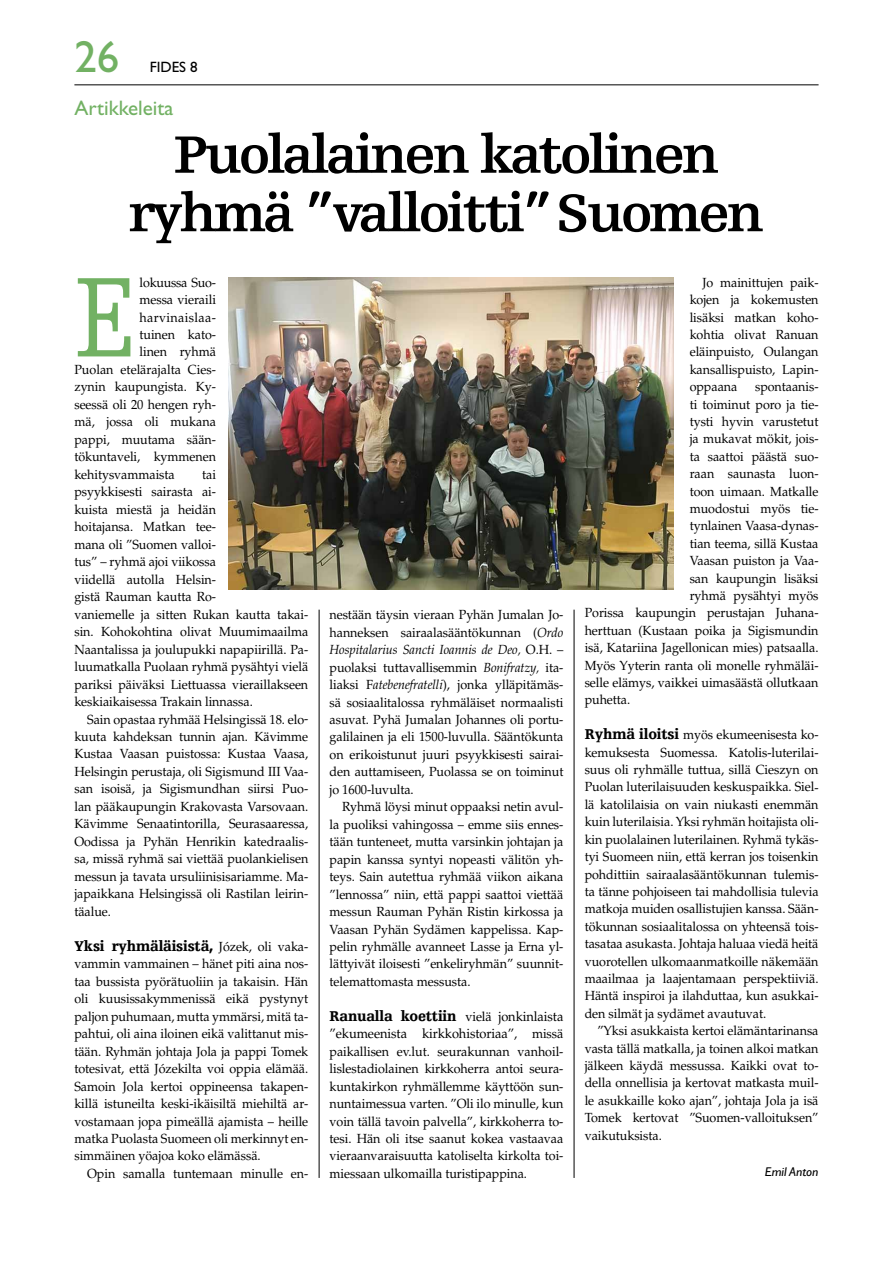
<style>
.page{position:relative;width:893px;height:1263px;background:#fff}
.page>*{position:absolute;margin:0;border:0;box-sizing:border-box;transform-origin:0 0}
.t1{font:120px "Egyptienne FLT Std";color:#72b163;scale:.79 1}
.t2{font:700 55.5px/58.5px "Egyptienne FLT Std";letter-spacing:-.05em;color:#000;text-align:center}
.t3{font:45px "Gill Sans Std";color:#72b163}
.t4{font:21px "Gill Sans Std";color:#72b163}
.t5{font:900 15px "Egyptienne FLT Std";letter-spacing:-.015em;color:#000;scale:.95 1}
.t6{font:15px "Gill Sans Std";color:#000}
.t7{font:13.5px "Palatino LT Std";letter-spacing:-.005em;color:#000;scale:.95 1}
.t8{font:13.2px/17.4px "Palatino LT Std";letter-spacing:-.005em;color:#000;text-align:justify;scale:.95 1}
.t9{font:13.2px "Palatino LT Std";letter-spacing:.03em;color:#000;scale:.95 1}
.t10{font:italic 12.75px "Gill Sans Std";color:#000;scale:1.05 1}
.s1{font-family:"Egyptienne FLT Std";font-weight:900;font-size:15px}
.s2{font-family:"Palatino LT Std";font-weight:400;font-size:13.2px}
.s3{font-style:italic}
.s4{font-family:"Palatino LT Std";font-weight:400;font-size:13.5px}
.s5{font-size:13.2px}
</style>
<div class="page">
<hr style="left:74px;top:85px;width:745px;height:1px;background:#000">
<hr style="left:319px;top:610px;width:1px;height:568px;background:#000">
<hr style="left:574px;top:610px;width:1px;height:568px;background:#000">
<img style="left:229px;top:277px;width:444px;height:313px">
<h3 class="t3" style="left:74px;top:31px;width:46px">26</h3>
<p class="t6" style="left:150px;top:58px;width:50px">FIDES 8</p>
<h3 class="t4" style="left:74px;top:96px;width:101px">Artikkeleita</h3>
<h2 class="t2" style="left:129px;top:126px;width:637px">Puolalainen katolinen ryhmä ”valloitti” Suomen</h2>
<h1 class="t1" style="left:74px;top:251px;width:82px">E</h1>
<p class="t8" style="left:140px;top:274px;width:82px">lokuussa Suo-</p>
<p class="t8" style="left:690px;top:274px;width:137px;text-indent:13px">Jo mainittujen paik&shy;kojen ja kokemusten lisäksi matkan koho&shy;kohtia olivat Ranuan eläinpuisto, Oulangan kansallispuisto, Lapin&shy;oppaana</p>
<p class="t8" style="left:140px;top:291px;width:82px">messa vieraili</p>
<p class="t9" style="left:140px;top:309px;width:82px">harvinaislaa-</p>
<p class="t8" style="left:140px;top:326px;width:82px">tuinen kato-</p>
<p class="t8" style="left:140px;top:343px;width:82px">linen ryhmä</p>
<p class="t8" style="left:74px;top:361px;width:151px">Puolan etelärajalta Cies-</p>
<p class="t8" style="left:74px;top:378px;width:151px">zynin kaupungista. Ky-</p>
<p class="t8" style="left:74px;top:396px;width:151px">seessä oli 20 hengen ryh-</p>
<p class="t8" style="left:74px;top:413px;width:151px">mä, jossa oli mukana</p>
<p class="t8" style="left:74px;top:431px;width:151px">pappi, muutama sään-</p>
<p class="t8" style="left:74px;top:448px;width:151px">tökuntaveli, kymmenen</p>
<p class="t8" style="left:74px;top:466px;width:107px">kehitysvammaista</p>
<p class="t8" style="left:755px;top:378px;width:68px">spontaanis-</p>
<p class="t8" style="left:690px;top:396px;width:137px">ti toiminut poro ja tie-</p>
<p class="t8" style="left:690px;top:413px;width:137px">tysti hyvin varustetut</p>
<p class="t8" style="left:690px;top:430px;width:137px">ja mukavat mökit, jois-</p>
<p class="t8" style="left:690px;top:448px;width:137px">ta saattoi päästä suo-</p>
<p class="t8" style="left:690px;top:465px;width:137px">raan saunasta luon-</p>
<p class="t8" style="left:690px;top:483px;width:137px">toon uimaan. Matkalle</p>
<p class="t8" style="left:690px;top:500px;width:137px">muodostui myös tie-</p>
<p class="t8" style="left:690px;top:517px;width:137px">tynlainen Vaasa-dynas-</p>
<p class="t8" style="left:690px;top:535px;width:137px">tian teema, sillä Kustaa</p>
<p class="t8" style="left:690px;top:552px;width:137px">Vaasan puiston ja Vaa-</p>
<p class="t8" style="left:690px;top:570px;width:137px">san kaupungin lisäksi</p>
<p class="t8" style="left:690px;top:587px;width:137px">ryhmä pysähtyi myös</p>
<p class="t8" style="left:585px;top:604px;width:248px">Porissa kaupungin perustajan Juhana-</p>
<p class="t8" style="left:585px;top:622px;width:248px">herttuan (Kustaan poika ja Sigismundin</p>
<p class="t8" style="left:585px;top:639px;width:248px">isä, Katariina Jagellonican mies) patsaalla.</p>
<p class="t8" style="left:585px;top:657px;width:248px">Myös Yyterin ranta oli monelle ryhmäläi-</p>
<p class="t8" style="left:585px;top:674px;width:248px">selle elämys, vaikkei uimasäästä ollutkaan</p>
<p class="t8" style="left:585px;top:691px;width:49px">puhetta.</p>
<p class="t8" style="left:585px;top:726px;width:248px"><span class="s1">Ryhmä iloitsi</span> myös ekumeenisesta ko&shy;kemuksesta Suomessa. Katolis-luterilai&shy;suus oli ryhmälle tuttua, sillä Cieszyn on Puolan luterilaisuuden keskuspaikka. Siel&shy;lä katolilaisia on vain niukasti enemmän kuin luterilaisia. Yksi ryhmän hoitajista oli&shy;kin puolalainen luterilainen. Ryhmä tykäs&shy;tyi Suomeen niin, että kerran jos toisenkin pohdittiin sairaalasääntökunnan tulemis&shy;ta tänne pohjoiseen tai mahdollisia tulevia matkoja muiden osallistujien kanssa. Sään&shy;tökunnan sosiaalitalossa on yhteensä tois&shy;tasataa asukasta. Johtaja haluaa viedä heitä vuorotellen ulkomaanmatkoille näkemään maailmaa ja laajentamaan perspektiiviä.<br>Häntä inspiroi ja ilahduttaa, kun asukkai&shy;den silmät ja sydämet avautuvat.</p>
<p class="t8" style="left:585px;top:1022px;width:248px;text-indent:13px">”Yksi asukkaista kertoi elämäntarinansa vasta tällä matkalla, ja toinen alkoi matkan jälkeen käydä messussa. Kaikki ovat to&shy;della onnellisia ja kertovat matkasta muil&shy;le asukkaille koko ajan”, johtaja Jola ja isä Tomek kertovat ”Suomen-valloituksen” vaikutuksista.</p>
<p class="t10" style="left:765px;top:1164px;width:53px">Emil Anton</p>
<p class="t8" style="left:74px;top:466px;width:248px;text-align:left;text-indent:128px">tai<br>psyykkisesti sairasta ai-<br>kuista miestä ja heidän<br>hoitajansa. Matkan tee-<br>mana oli ”Suomen valloi-<br>tus” – ryhmä ajoi viikossa<br>viidellä autolla Helsin-<br>gistä Rauman kautta Ro-<br>vaniemelle ja sitten Rukan kautta takai&shy;sin. Kohokohtina olivat Muumimaailma<br>Naantalissa ja joulupukki napapiirillä. Pa&shy;luumatkalla Puolaan ryhmä pysähtyi vielä pariksi päiväksi Liettuassa vieraillakseen keskiaikaisessa Trakain linnassa.</p>
<p class="t8" style="left:74px;top:710px;width:248px;text-indent:13px">Sain opastaa ryhmää Helsingissä 18. elo&shy;kuuta kahdeksan tunnin ajan. Kävimme Kustaa Vaasan puistossa: Kustaa Vaasa, Helsingin perustaja, oli Sigismund III Vaa&shy;san isoisä, ja Sigismundhan siirsi Puo&shy;lan pääkaupungin Krakovasta Varsovaan.<br>Kävimme Senaatintorilla, Seurasaaressa, Oodissa ja Pyhän Henrikin katedraalis&shy;sa, missä ryhmä sai viettää puolankielisen messun ja tavata ursuliinisisariamme. Ma&shy;japaikkana Helsingissä oli Rastilan leirin&shy;täalue.</p>
<p class="t5" style="left:74px;top:937px;width:248px">Yksi ryhmäläisistä, <span class="s2">Józek, oli vaka-</span></p>
<p class="t8" style="left:74px;top:955px;width:248px">vammin vammainen – hänet piti aina nos&shy;taa bussista pyörätuoliin ja takaisin. Hän oli kuusissakymmenissä eikä pystynyt paljon puhumaan, mutta ymmärsi, mitä ta&shy;pahtui, oli aina iloinen eikä valittanut mis&shy;tään. Ryhmän johtaja Jola ja pappi Tomek totesivat, että Józekilta voi oppia elämää.<br>Samoin Jola kertoi oppineensa takapen&shy;killä istuneilta keski-ikäisiltä miehiltä ar&shy;vostamaan jopa pimeällä ajamista – heille matka Puolasta Suomeen oli merkinnyt en&shy;simmäinen yöajoa koko elämässä.</p>
<p class="t8" style="left:87px;top:1165px;width:234px">Opin samalla tuntemaan minulle en-</p>
<p class="t8" style="left:330px;top:606px;width:248px">nestään täysin vieraan Pyhän Jumalan Jo&shy;hanneksen sairaalasääntökunnan (<span class="s3">Ordo Hospitalarius Sancti Ioannis de Deo,</span> O.H. – puolaksi tuttavallisemmin <span class="s3">Bonifratzy,</span> ita&shy;liaksi F<span class="s3">atebenefratelli</span>), jonka ylläpitämäs&shy;sä sosiaalitalossa ryhmäläiset normaalisti asuvat. Pyhä Jumalan Johannes oli portu&shy;galilainen ja eli 1500-luvulla. Sääntökunta on erikoistunut juuri psyykkisesti sairai&shy;den auttamiseen, Puolassa se on toiminut jo 1600-luvulta.</p>
<p class="t8" style="left:330px;top:798px;width:248px;text-indent:13px">Ryhmä löysi minut oppaaksi netin avul&shy;la puoliksi vahingossa – emme siis ennes&shy;tään tunteneet, mutta varsinkin johtajan ja papin kanssa syntyi nopeasti välitön yh&shy;teys. Sain autettua ryhmää viikon aikana ”lennossa” niin, että pappi saattoi viettää messun Rauman Pyhän Ristin kirkossa ja Vaasan Pyhän Sydämen kappelissa. Kap&shy;pelin ryhmälle avanneet Lasse ja Erna yl&shy;lättyivät iloisesti ”enkeliryhmän” suunnit&shy;telemattomasta messusta.</p>
<p class="t5" style="left:330px;top:1007px;width:248px">Ranualla koettiin <span class="s2">vielä</span> <span class="s4">jonkinlaista</span></p>
<p class="t7" style="left:330px;top:1026px;width:248px">”ekumeenista kirkkohistoriaa”<span class="s5">, missä</span></p>
<p class="t8" style="left:330px;top:1043px;width:248px">paikallisen ev.lut. seurakunnan vanhoil&shy;lislestadiolainen kirkkoherra antoi seura&shy;kuntakirkon ryhmällemme käyttöön sun&shy;nuntaimessua varten. ”Oli ilo minulle, kun voin tällä tavoin palvella”, kirkkoherra to&shy;tesi. Hän oli itse saanut kokea vastaavaa vieraanvaraisuutta katoliselta kirkolta toi&shy;miessaan ulkomailla turistipappina.</p>
</div>
